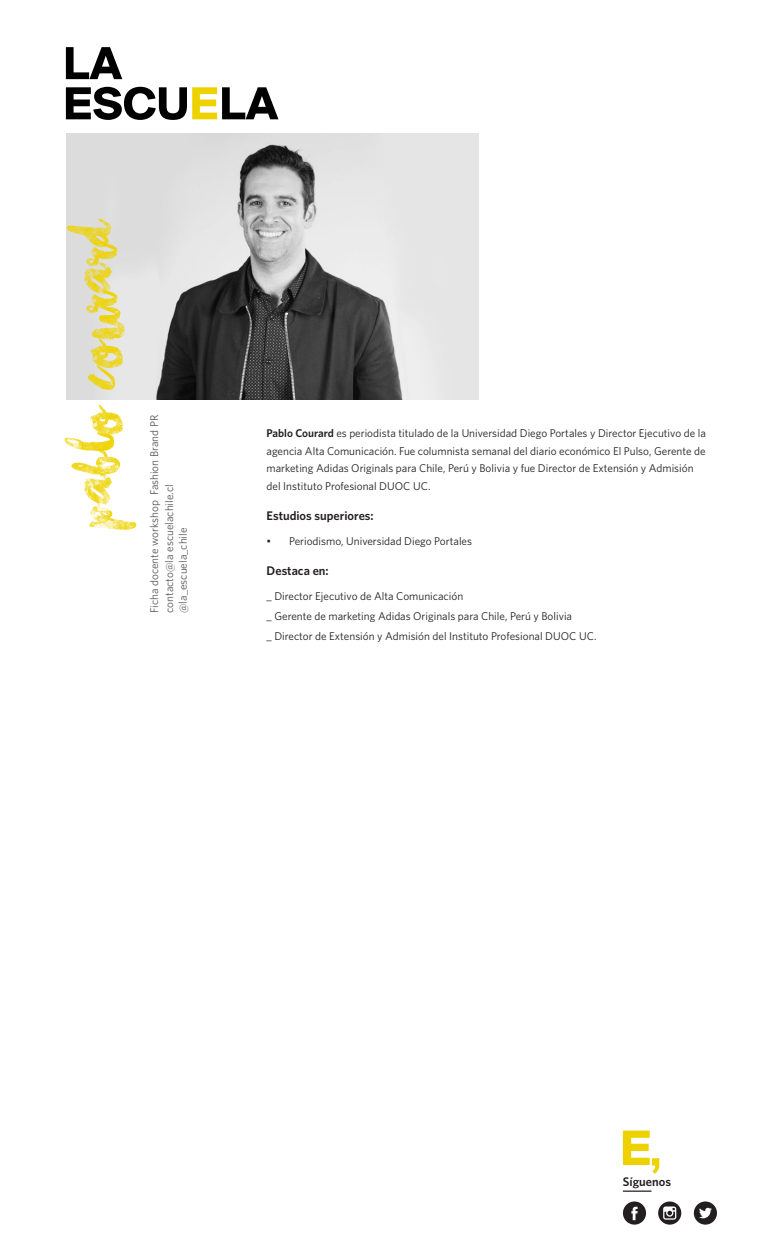
<style>
.page{position:relative;width:765px;height:1260px;background:#fff}
.page>*{position:absolute;margin:0;border:0;box-sizing:border-box;transform-origin:0 0}
.t1{font:80px "Chasing Embers";color:#eed200}
.Subtitulos__grl_bold{font:600 12.5px "Whitney";color:#231f20}
.Texto_general{font:11.25px/17.5px "Whitney";color:#231f20}
.Folio_workshop_y_con{font:11.25px "Whitney";color:#57585a}
.s1{font-weight:600}
</style>
<div class="page">
<svg style="left:66px;top:47px;width:56px;height:32px"></svg>
<svg style="left:66px;top:87px;width:213px;height:33px"></svg>
<svg style="left:623px;top:1131px;width:36px;height:43px"></svg>
<svg style="left:694px;top:1201px;width:23px;height:24px"></svg>
<svg style="left:658px;top:1201px;width:23px;height:24px"></svg>
<svg style="left:623px;top:1201px;width:23px;height:24px"></svg>
<svg style="left:623px;top:1191px;width:28px;height:1px"></svg>
<img style="left:67px;top:133px;width:411px;height:266px">
<p class="t1" style="left:61px;top:527px;width:313px;rotate:-90deg">PABLO courard</p>
<p class="Folio_workshop_y_con" style="left:148px;top:613px;width:199px;rotate:-90deg">Ficha docente workshop Fashion Brand PR</p>
<p class="Folio_workshop_y_con" style="left:163px;top:613px;width:130px;rotate:-90deg">contacto@la escuelachile.cl</p>
<p class="Folio_workshop_y_con" style="left:176px;top:613px;width:87px;rotate:-90deg">@la_escuela_chile</p>
<p class="Texto_general" style="left:267px;top:424px;width:441px"><span class="s1">Pablo Courard</span> es periodista titulado de la Universidad Diego Portales y Director Ejecutivo de la agencia Alta Comunicación. Fue columnista semanal del diario económico El Pulso, Gerente de marketing Adidas Originals para Chile, Perú y Bolivia y fue Director de Extensión y Admisión del Instituto Profesional DUOC UC.</p>
<p class="Subtitulos__grl_bold" style="left:267px;top:508px;width:109px">Estudios superiores:</p>
<p class="Texto_general" style="left:267px;top:532px;width:207px">• Periodismo, Universidad Diego Portales</p>
<p class="Subtitulos__grl_bold" style="left:267px;top:563px;width:64px">Destaca en:</p>
<p class="Texto_general" style="left:267px;top:587px;width:198px">_ Director Ejecutivo de Alta Comunicación</p>
<p class="Texto_general" style="left:267px;top:607px;width:307px">_ Gerente de marketing Adidas Originals para Chile, Perú y Bolivia</p>
<p class="Texto_general" style="left:267px;top:627px;width:331px">_ Director de Extensión y Admisión del Instituto Profesional DUOC UC.</p>
<p class="Subtitulos__grl_bold" style="left:623px;top:1174px;width:50px">Síguenos</p>
</div>
